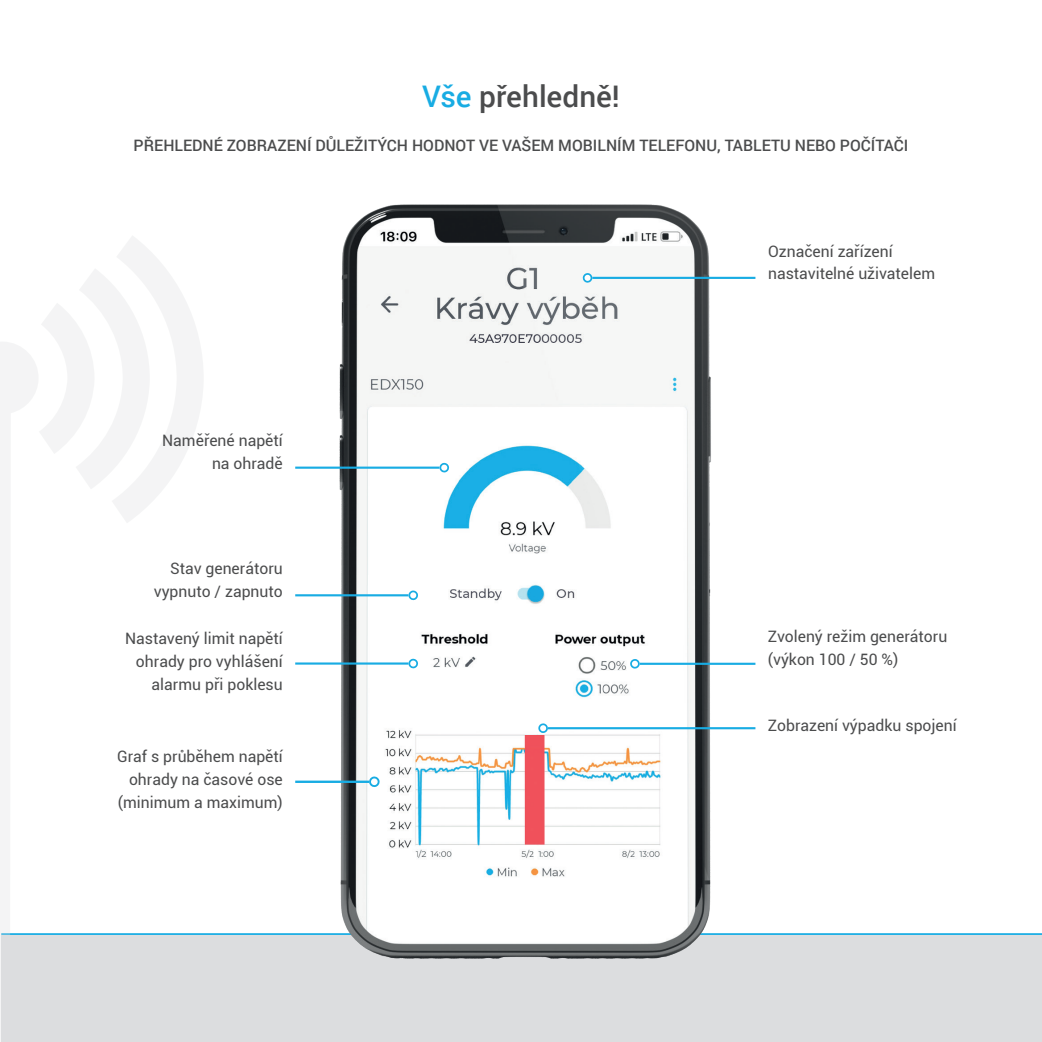
<style>
.page{position:relative;width:1042px;height:1042px;background:#fff}
.page>*{position:absolute;margin:0;border:0;box-sizing:border-box;transform-origin:0 0}
.t1{font:500 29.75px "Roboto";color:#4b4c4d}
.t2{font:15.75px/22.8px "Roboto";color:#4b4c4d;text-align:right}
.t3{font:500 15.75px "Roboto";color:#4b4c4d}
.s1{color:#18ace3}
</style>
<div class="page">
<hr style="left:1px;top:933px;width:1041px;height:2px;background:#18ace3">
<div style="left:1px;top:935px;width:1041px;height:107px;background:#dcdddf"></div>
<img style="left:312px;top:204px;width:430px;height:755px">
<svg style="left:439px;top:462px;width:10px;height:11px"></svg>
<div style="left:441px;top:464px;width:6px;height:7px;background:#fff;border-radius:50%"></div>
<hr style="left:295px;top:466px;width:144px;height:3px;background:#18ace3">
<svg style="left:369px;top:776px;width:11px;height:11px"></svg>
<div style="left:371px;top:778px;width:7px;height:7px;background:#fff;border-radius:3px"></div>
<hr style="left:295px;top:780px;width:74px;height:3px;background:#18ace3">
<svg style="left:538px;top:723px;width:10px;height:10px"></svg>
<hr style="left:548px;top:727px;width:207px;height:2px;background:#18ace3">
<svg style="left:630px;top:658px;width:10px;height:11px"></svg>
<svg style="left:631px;top:660px;width:7px;height:7px"></svg>
<hr style="left:640px;top:663px;width:115px;height:2px;background:#18ace3">
<svg style="left:582px;top:273px;width:11px;height:10px"></svg>
<svg style="left:584px;top:274px;width:7px;height:7px"></svg>
<hr style="left:592px;top:277px;width:163px;height:2px;background:#18ace3">
<svg style="left:408px;top:590px;width:10px;height:10px"></svg>
<hr style="left:295px;top:594px;width:113px;height:2px;background:#18ace3">
<svg style="left:408px;top:658px;width:10px;height:11px"></svg>
<div style="left:410px;top:660px;width:6px;height:7px;background:#fff;border-radius:50%"></div>
<hr style="left:295px;top:662px;width:113px;height:2px;background:#18ace3">
<svg style="left:0;top:236px;width:204px;height:806px"></svg>
<p class="t1" style="left:422px;top:75px;width:199px"><span class="s1">Vše</span> přehledně!</p>
<p class="t3" style="left:134px;top:135px;width:776px">PŘEHLEDNÉ ZOBRAZENÍ DŮLEŽITÝCH HODNOT VE VAŠEM MOBILNÍM TELEFONU, TABLETU NEBO POČÍTAČI</p>
<p class="t2" style="left:162px;top:429px;width:122px">Naměřené napětí</p>
<p class="t2" style="left:212px;top:452px;width:72px">na ohradě</p>
<p class="t2" style="left:170px;top:556px;width:114px">Stav generátoru</p>
<p class="t2" style="left:154px;top:579px;width:130px">vypnuto / zapnuto</p>
<p class="t2" style="left:125px;top:627px;width:159px">Nastavený limit napětí</p>
<p class="t2" style="left:136px;top:649px;width:148px">ohrady pro vyhlášení</p>
<p class="t2" style="left:152px;top:672px;width:133px">alarmu při poklesu</p>
<p class="t2" style="left:117px;top:745px;width:167px">Graf s průběhem napětí ohrady na časové ose</p>
<p class="t2" style="left:118px;top:790px;width:166px">(minimum a maximum)</p>
<p class="t2" style="left:768px;top:239px;width:126px">Označení zařízení</p>
<p class="t2" style="left:768px;top:262px;width:169px">nastavitelné uživatelem</p>
<p class="t2" style="left:768px;top:624px;width:181px">Zvolený režim generátoru</p>
<p class="t2" style="left:768px;top:647px;width:132px">(výkon 100 / 50 %)</p>
<p class="t2" style="left:768px;top:713px;width:190px">Zobrazení výpadku spojení</p>
</div>
